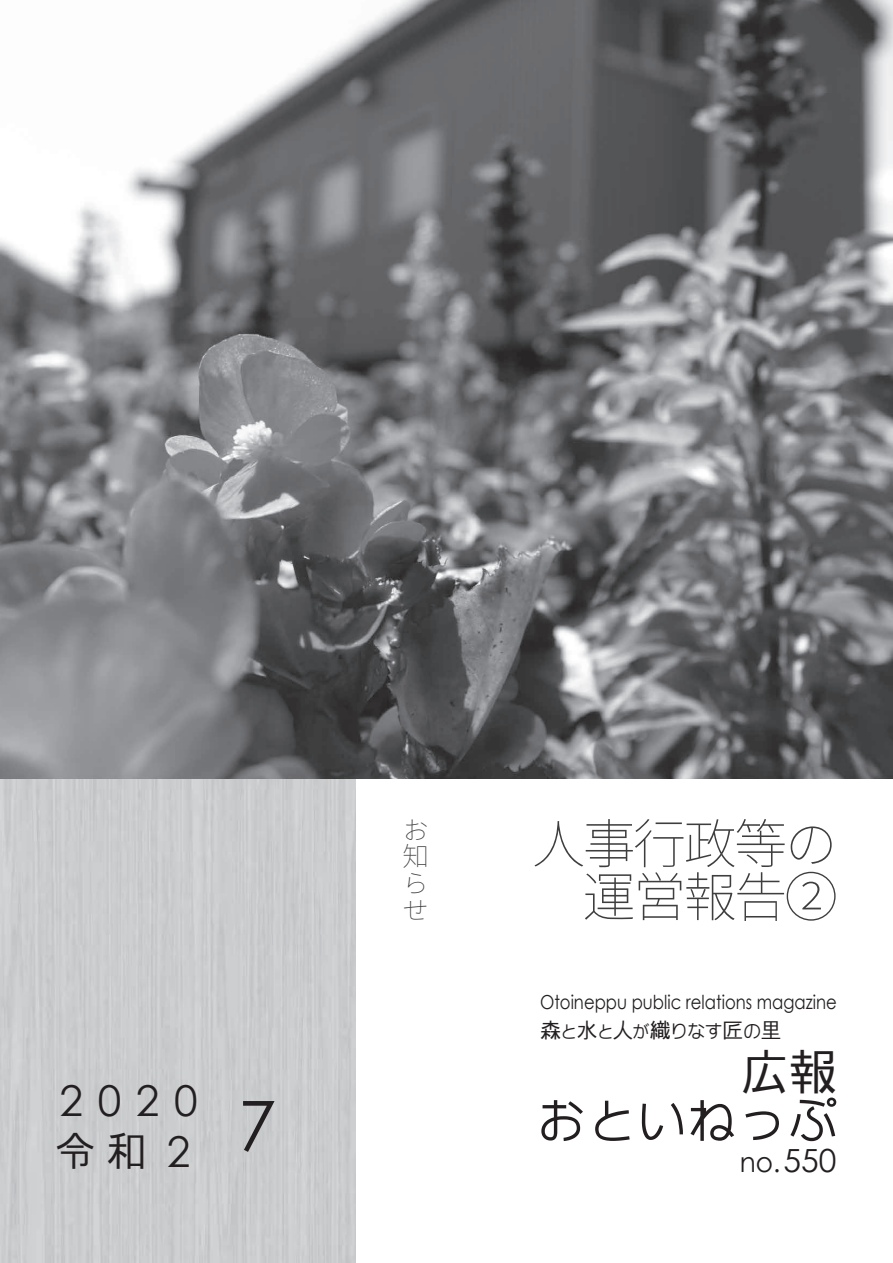
<style>
.page{position:relative;width:893px;height:1263px;background:#fff}
.page>*{position:absolute;margin:0;border:0;box-sizing:border-box;transform-origin:0 0}
.t1{font:69.15px "Century Gothic";color:#231f20}
.t2{font:100 53.1px/53.1px "Noto Sans CJ Kjp";letter-spacing:-.05em;color:#3e3e3f;text-align:right}
.t3{font:48.9px "Higashi Ome Gothic";color:#231f20}
.t4{font:42.45px "Century Gothic";color:#231f20}
.t5{font:40.35px "Higashi Ome Gothic";color:#231f20}
.t6{font:31.95px "Century Gothic";color:#231f20}
.t7{font:27.6px "Century Gothic";color:#231f20;scale:.95 1}
.t8{font:100 26.55px/26.5px "Noto Sans CJ Kjp";color:#3e3e3f;text-align:justify}
.t9{font:21.15px "Higashi Ome Gothic";color:#231f20}
.t10{font:19.35px "Century Gothic";color:#231f20;scale:.85 1}
.s1{font-family:"Century Gothic";font-size:42.45px}
.s2{font-size:17.55px}
.s3{font-size:18.45px}
</style>
<div class="page">
<div style="left:0;top:778px;width:355px;height:485px;background:#cbccce"></div>
<img style="left:0;top:0;width:893px;height:778px">
<h3 class="t4" style="left:60px;top:1070px;width:140px">2020</h3>
<h3 class="t5" style="left:55px;top:1123px;width:137px">令和<span class="s1">2</span></h3>
<h1 class="t1" style="left:238px;top:1077px;width:40px">7</h1>
<h3 class="t8" style="left:402px;top:817px;width:26px">お知らせ</h3>
<h2 class="t2" style="left:532px;top:818px;width:307px">人事行政等の運営報告2</h2>
<p class="t10" style="left:540px;top:989px;width:351px">Otoineppu public relations magazine</p>
<p class="t9" style="left:540px;top:1015px;width:243px">森<span class="s2">と</span>水<span class="s2">と</span>人<span class="s2">が</span>織<span class="s3">りなす</span>匠<span class="s3">の</span>里</p>
<h3 class="t3" style="left:740px;top:1039px;width:99px">広報</h3>
<h3 class="t3" style="left:537px;top:1087px;width:302px">おといねっぷ</h3>
<h3 class="t7" style="left:740px;top:1143px;width:44px">no.</h3>
<h3 class="t6" style="left:783px;top:1138px;width:55px">550</h3>
</div>
